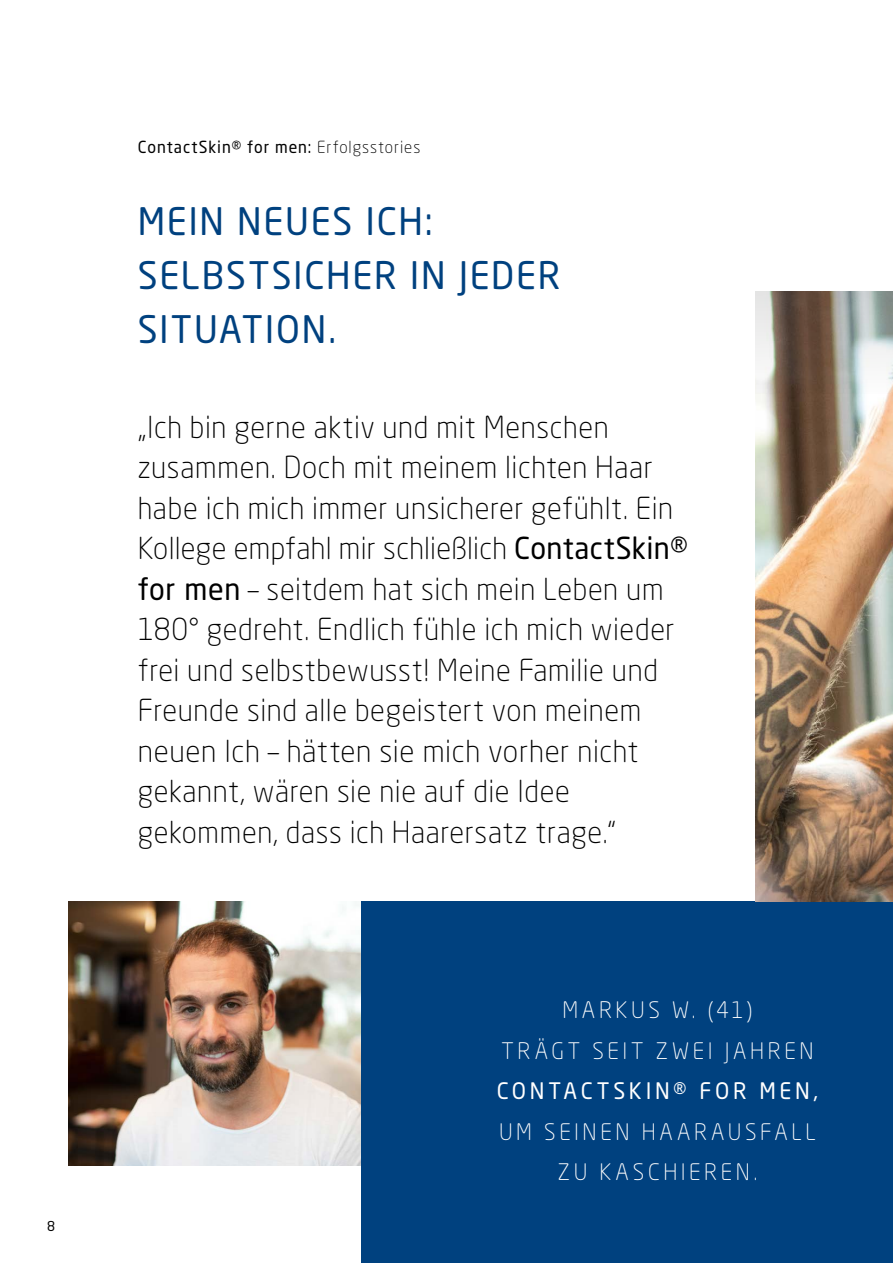
<style>
.page{position:relative;width:893px;height:1263px;background:#fff}
.page>*{position:absolute;margin:0;border:0;box-sizing:border-box;transform-origin:0 0}
.t1{font:37.5px/54px "Neo Sans Pro";letter-spacing:.05em;color:#00417f;scale:.96 1}
.t2{font:300 30px/40.5px "Neo Sans Pro";letter-spacing:.02em;color:#000;scale:.96 1}
.t3{font:300 22.5px/40.5px "Neo Sans Pro";letter-spacing:.165em;color:#fff;text-align:center;scale:.96 1}
.t4{font:22.5px "Neo Sans Pro";letter-spacing:.17em;color:#fff;scale:.96 1}
.t5{font:16.5px "Neo Sans Pro";letter-spacing:.06em;color:#000;scale:.96 1}
.t6{font:13.5px "Neo Sans";color:#000}
.s1{font-weight:300}
.s2{font-weight:400}
</style>
<div class="page">
<img style="left:68px;top:901px;width:294px;height:264px">
<div style="left:362px;top:901px;width:531px;height:362px;background:#00417f"></div>
<img style="left:755px;top:393px;width:138px;height:508px">
<svg style="left:755px;top:291px;width:138px;height:102px"></svg>
<p class="t6" style="left:47px;top:1218px;width:9px">8</p>
<p class="t5" style="left:138px;top:137px;width:296px">ContactSkin® for men: <span class="s1">Erfolgsstories</span></p>
<p class="t1" style="left:138px;top:194px;width:442px">MEIN NEUES ICH:<br>SELBSTSICHER IN JEDER<br>SITUATION.</p>
<p class="t2" style="left:138px;top:406px;width:574px">„Ich bin gerne aktiv und mit Menschen zusammen. Doch mit meinem lichten Haar habe ich mich immer unsicherer gefühlt. Ein Kollege empfahl mir schließlich <span class="s2">ContactSkin® for men</span> – seitdem hat sich mein Leben um 180° gedreht. Endlich fühle ich mich wieder frei und selbstbewusst! Meine Familie und Freunde sind alle begeistert von meinem neuen Ich – hätten sie mich vorher nicht gekannt, wären sie nie auf die Idee gekommen, dass ich Haarersatz trage.“</p>
<p class="t3" style="left:501px;top:989px;width:327px">MARKUS W. (41)<br>TRÄGT SEIT ZWEI JAHREN</p>
<p class="t4" style="left:497px;top:1077px;width:336px">CONTACTSKIN® FOR MEN,</p>
<p class="t3" style="left:499px;top:1111px;width:331px">UM SEINEN HAARAUSFALL<br>ZU KASCHIEREN.</p>
</div>
